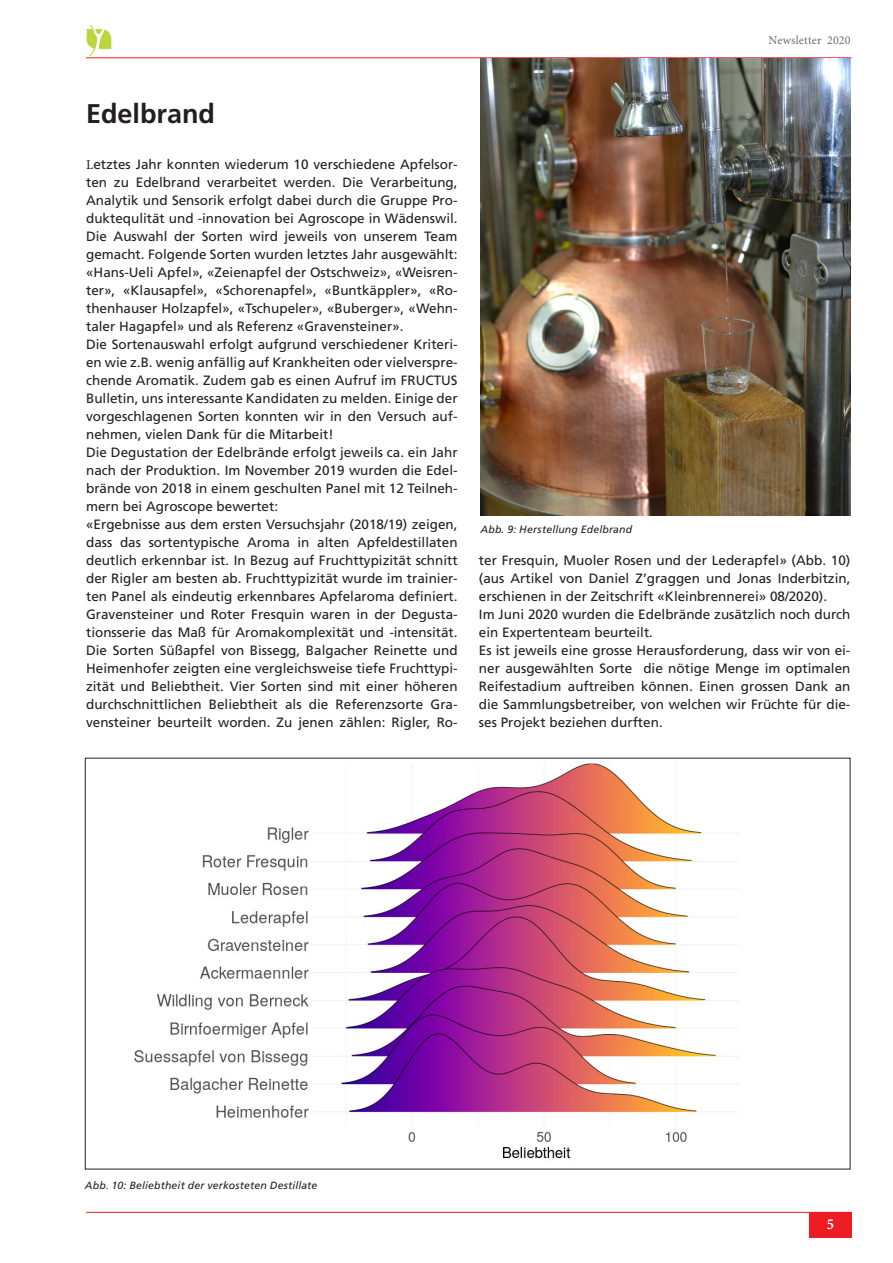
<style>
.page{position:relative;width:893px;height:1263px;background:#fff}
.page>*{position:absolute;margin:0;border:0;box-sizing:border-box;transform-origin:0 0}
.t1{font:700 27px "Frutiger LT";color:#231f20}
.t2{font:15px "Minion Pro";color:#fff}
.t3{font:13.5px/18px "Frutiger LT";color:#231f20;text-align:justify}
.Kopf_Fusszeile_links{font:12px "Minion Pro";letter-spacing:.015em;color:#6c6d70}
.Lauftext__Blocksatz{font:italic 10.5px "Frutiger LT";letter-spacing:.02em;color:#231f20}
.s1{font-family:"Minion Pro"}
</style>
<div class="page">
<hr style="left:86px;top:1212px;width:765px;height:1px;background:#ee1d23">
<div style="left:809px;top:1212px;width:42px;height:25px;background:#ee1d23"></div>
<hr style="left:86px;top:57px;width:765px;height:1px;background:#ee1d23">
<img style="left:86px;top:26px;width:26px;height:30px">
<img style="left:480px;top:58px;width:370px;height:457px">
<img style="left:134px;top:763px;width:605px;height:396px">
<p class="Kopf_Fusszeile_links" style="left:769px;top:32px;width:84px">Newsletter 2020</p>
<p class="t1" style="left:86px;top:98px;width:131px">Edelbrand</p>
<p class="t3" style="left:86px;top:155px;width:373px"><span class="s1">L</span>etztes Jahr konnten wiederum 10 verschiedene Apfelsor&shy;ten zu Edelbrand verarbeitet werden. Die Verarbeitung, Analytik und Sensorik erfolgt dabei durch die Gruppe Pro&shy;duktequlität und -innovation bei Agroscope in Wädenswil.<br>Die Auswahl der Sorten wird jeweils von unserem Team gemacht. Folgende Sorten wurden letztes Jahr ausgewählt: «Hans-Ueli Apfel», «Zeienapfel der Ostschweiz», «Weisren&shy;ter», «Klausapfel», «Schorenapfel», «Buntkäppler», «Ro&shy;thenhauser Holzapfel», «Tschupeler», «Buberger», «Wehn&shy;taler Hagapfel» und als Referenz «Gravensteiner».</p>
<p class="t3" style="left:86px;top:335px;width:373px">Die Sortenauswahl erfolgt aufgrund verschiedener Kriteri&shy;en wie z.B. wenig anfällig auf Krankheiten oder vielverspre&shy;chende Aromatik. Zudem gab es einen Aufruf im FRUCTUS Bulletin, uns interessante Kandidaten zu melden. Einige der vorgeschlagenen Sorten konnten wir in den Versuch auf&shy;nehmen, vielen Dank für die Mitarbeit!</p>
<p class="t3" style="left:86px;top:443px;width:373px">Die Degustation der Edelbrände erfolgt jeweils ca. ein Jahr nach der Produktion. Im November 2019 wurden die Edel&shy;brände von 2018 in einem geschulten Panel mit 12 Teilneh&shy;mern bei Agroscope bewertet:</p>
<p class="t3" style="left:86px;top:515px;width:373px">«Ergebnisse aus dem ersten Versuchsjahr (2018/19) zeigen, dass das sortentypische Aroma in alten Apfeldestillaten deutlich erkennbar ist. In Bezug auf Fruchttypizität schnitt der Rigler am besten ab. Fruchttypizität wurde im trainier&shy;ten Panel als eindeutig erkennbares Apfelaroma definiert.<br>Gravensteiner und Roter Fresquin waren in der Degusta&shy;tionsserie das Maß für Aromakomplexität und -intensität.<br>Die Sorten Süßapfel von Bissegg, Balgacher Reinette und Heimenhofer zeigten eine vergleichsweise tiefe Fruchttypi&shy;zität und Beliebtheit. Vier Sorten sind mit einer höheren durchschnittlichen Beliebtheit als die Referenzsorte Gra&shy;vensteiner beurteilt worden. Zu jenen zählen: Rigler, Ro-</p>
<p class="Lauftext__Blocksatz" style="left:480px;top:523px;width:153px">Abb. 9: Herstellung Edelbrand</p>
<p class="t3" style="left:479px;top:551px;width:373px">ter Fresquin, Muoler Rosen und der Lederapfel» (Abb. 10) (aus Artikel von Daniel Z’graggen und Jonas Inderbitzin, erschienen in der Zeitschrift «Kleinbrennerei» 08/2020).</p>
<p class="t3" style="left:479px;top:605px;width:373px">Im Juni 2020 wurden die Edelbrände zusätzlich noch durch ein Expertenteam beurteilt.</p>
<p class="t3" style="left:479px;top:641px;width:373px">Es ist jeweils eine grosse Herausforderung, dass wir von ei&shy;ner ausgewählten Sorte die nötige Menge im optimalen Reifestadium auftreiben können. Einen grossen Dank an die Sammlungsbetreiber, von welchen wir Früchte für die&shy;ses Projekt beziehen durften.</p>
<p class="Lauftext__Blocksatz" style="left:85px;top:1179px;width:234px">Abb. 10: Beliebtheit der verkosteten Destillate</p>
<p class="t2" style="left:827px;top:1214px;width:9px">5</p>
</div>
